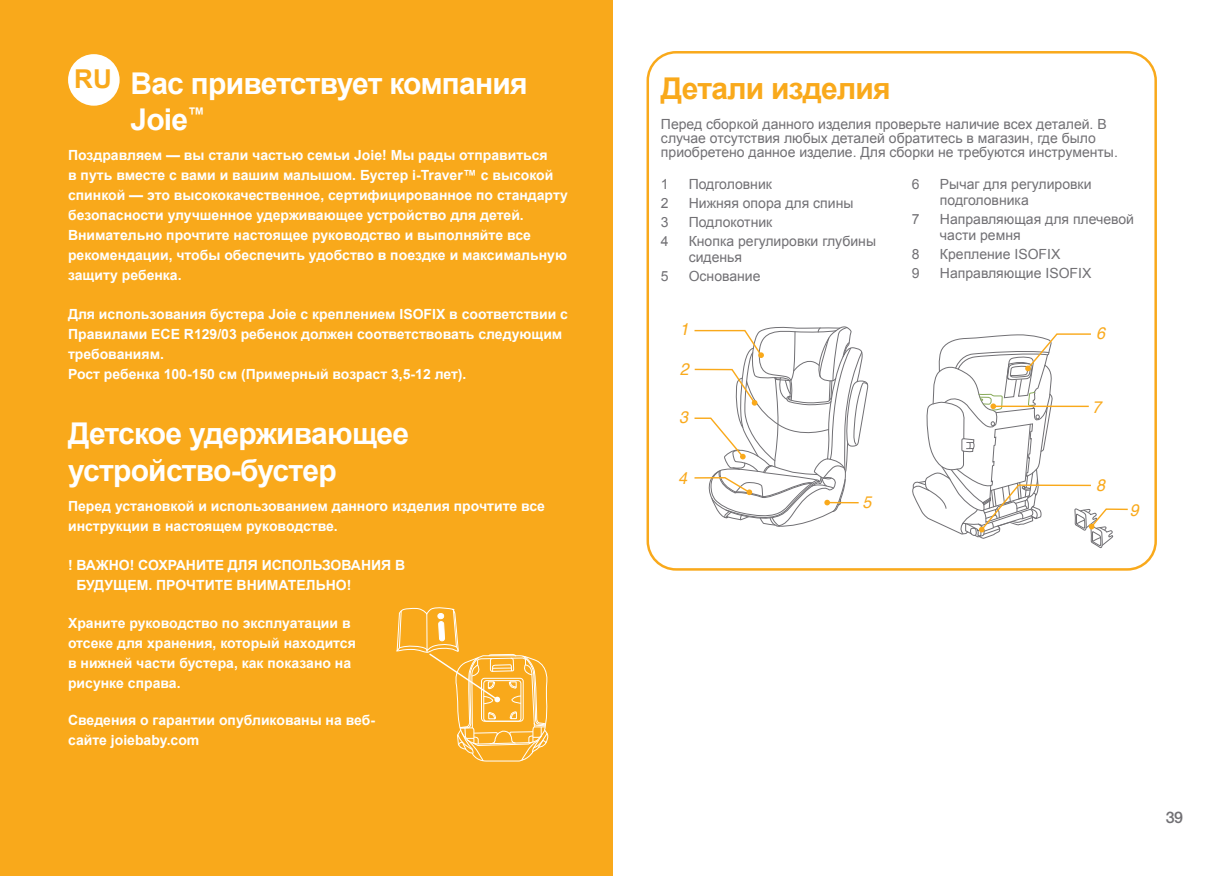
<style>
.page{position:relative;width:1225px;height:876px;background:#fff}
.page>*{position:absolute;margin:0;border:0;box-sizing:border-box;transform-origin:0 0}
.t1{font:700 30px/36px "Arial";letter-spacing:-.025em;color:#fff}
.t2{font:700 30px "Arial";letter-spacing:-.025em;color:#f9a91b}
.t3{font:700 26px "Arial";color:#f9a91b}
.t4{font:italic 16.8px "Helvetica";color:#f9a91b;scale:.95 1}
.t5{font:500 16px "Helvetica Neue LT Std";color:#717074}
.t6{font:700 14px/20px "Arial";color:#fff}
.t7{font:14px/16px "Arial";color:#717074}
</style>
<div class="page">
<div style="left:646px;top:51px;width:511px;height:520px;border:2px solid #f9a91b;border-radius:28px"></div>
<div style="left:0;top:0;width:612px;height:876px;background:#f9a91b"></div>
<div style="left:68px;top:54px;width:52px;height:52px;background:#fff;border-radius:50%"></div>
<svg style="left:396px;top:607px;width:153px;height:155px"></svg>
<svg style="left:694px;top:326px;width:175px;height:201px"></svg>
<svg style="left:912px;top:333px;width:216px;height:216px"></svg>
<h2 class="t3" style="left:74px;top:61px;width:39px">RU</h2>
<h1 class="t2" style="left:661px;top:69px;width:231px">Детали изделия</h1>
<p class="t7" style="left:661px;top:117px;width:458px;line-height:14px">Перед сборкой данного изделия проверьте наличие всех деталей. В случае отсутствия любых деталей обратитесь в магазин, где было приобретено данное изделие. Для сборки не требуются инструменты.</p>
<p class="t7" style="left:660px;top:177px;width:9px">1</p>
<p class="t7" style="left:688px;top:177px;width:85px">Подголовник</p>
<p class="t7" style="left:660px;top:196px;width:9px">2</p>
<p class="t7" style="left:688px;top:196px;width:166px">Нижняя опора для спины</p>
<p class="t7" style="left:660px;top:214px;width:9px">3</p>
<p class="t7" style="left:688px;top:214px;width:85px">Подлокотник</p>
<p class="t7" style="left:660px;top:233px;width:9px">4</p>
<p class="t7" style="left:688px;top:233px;width:189px">Кнопка регулировки глубины сиденья</p>
<p class="t7" style="left:660px;top:268px;width:9px">5</p>
<p class="t7" style="left:688px;top:268px;width:73px">Основание</p>
<h1 class="t1" style="left:130px;top:66px;width:399px">Вас приветствует компания<br>Joie<sup>™</sup></h1>
<p class="t6" style="left:68px;top:145px;width:501px">Поздравляем — вы стали частью семьи Joie! Мы рады отправиться<br>в путь вместе с вами и вашим малышом. Бустер i-Traver™ с высокой спинкой — это высококачественное, сертифицированное по стандарту безопасности улучшенное удерживающее устройство для детей.<br>Внимательно прочтите настоящее руководство и выполняйте все рекомендации, чтобы обеспечить удобство в поездке и максимальную защиту ребенка.</p>
<p class="t6" style="left:68px;top:305px;width:501px">Для использования бустера Joie с креплением ISOFIX в соответствии с Правилами ECE R129/03 ребенок должен соответствовать следующим требованиям.<br>Рост ребенка 100-150 см (Примерный возраст 3,5-12 лет).</p>
<p class="t7" style="left:912px;top:177px;width:9px">6</p>
<p class="t7" style="left:940px;top:177px;width:153px">Рычаг для регулировки подголовника</p>
<p class="t7" style="left:912px;top:212px;width:9px">7</p>
<p class="t7" style="left:940px;top:212px;width:196px">Направляющая для плечевой части ремня</p>
<p class="t7" style="left:912px;top:246px;width:9px">8</p>
<p class="t7" style="left:940px;top:246px;width:122px">Крепление ISOFIX</p>
<p class="t7" style="left:912px;top:265px;width:9px">9</p>
<p class="t7" style="left:940px;top:265px;width:153px">Направляющие ISOFIX</p>
<p class="t4" style="left:680px;top:316px;width:11px">1</p>
<p class="t4" style="left:679px;top:355px;width:11px">2</p>
<p class="t4" style="left:679px;top:404px;width:11px">3</p>
<p class="t4" style="left:1096px;top:320px;width:11px">6</p>
<p class="t4" style="left:1092px;top:394px;width:11px">7</p>
<h1 class="t1" style="left:68px;top:417px;width:343px">Детское удерживающее устройство-бустер</h1>
<p class="t6" style="left:68px;top:496px;width:478px">Перед установкой и использованием данного изделия прочтите все инструкции в настоящем руководстве.</p>
<p class="t6" style="left:77px;top:556px;width:330px;text-indent:-8px">! ВАЖНО! СОХРАНИТЕ ДЛЯ ИСПОЛЬЗОВАНИЯ В<br>БУДУЩЕМ. ПРОЧТИТЕ ВНИМАТЕЛЬНО!</p>
<p class="t6" style="left:68px;top:613px;width:289px">Храните руководство по эксплуатации в отсеке для хранения, который находится в нижней части бустера, как показано на рисунке справа.</p>
<p class="t6" style="left:68px;top:711px;width:308px">Сведения о гарантии опубликованы на веб&shy;сайте joiebaby.com</p>
<p class="t4" style="left:678px;top:465px;width:11px">4</p>
<p class="t4" style="left:1096px;top:471px;width:11px">8</p>
<p class="t4" style="left:862px;top:489px;width:11px">5</p>
<p class="t4" style="left:1129px;top:496px;width:11px">9</p>
<p class="t5" style="left:1165px;top:808px;width:19px">39</p>
</div>
